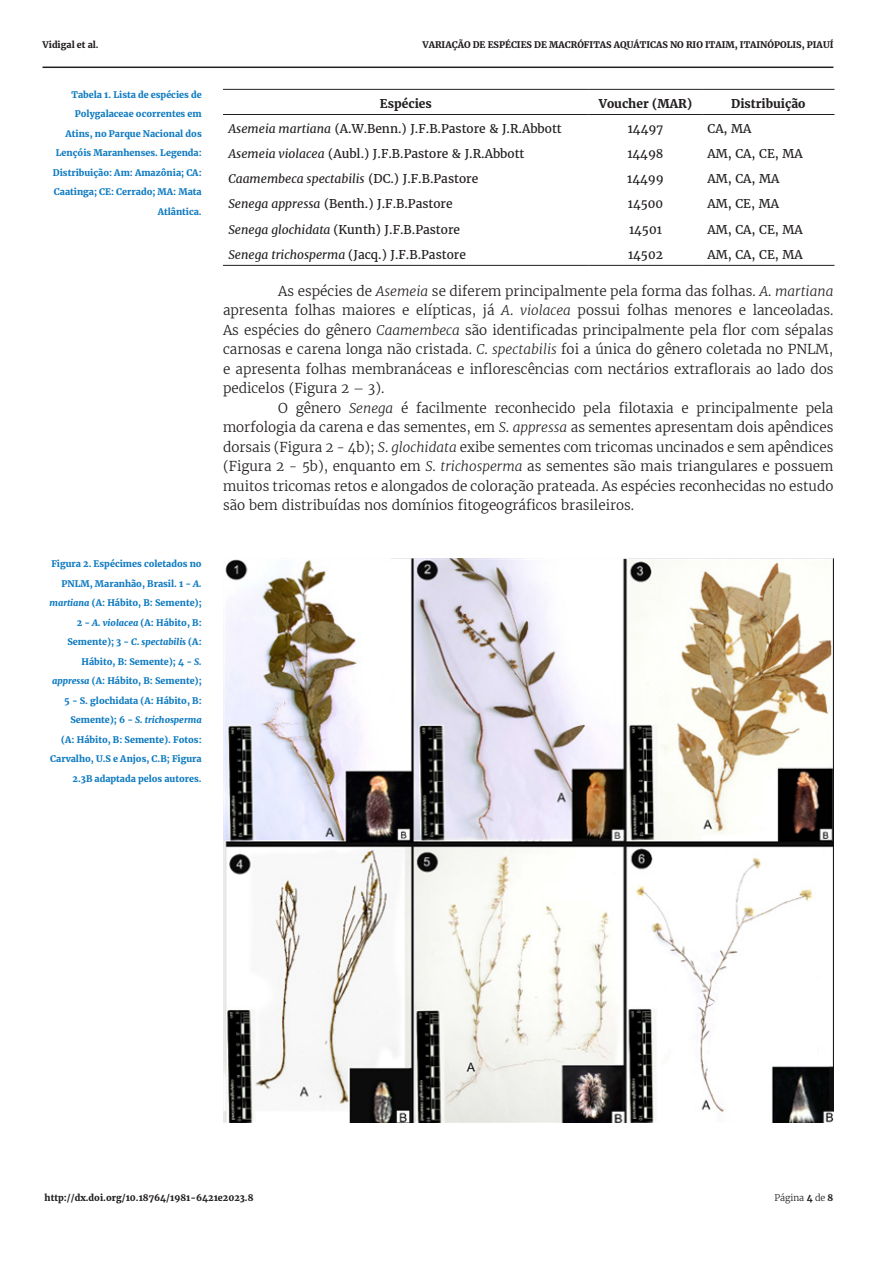
<style>
.page{position:relative;width:893px;height:1263px;background:#fff}
.page>*{position:absolute;margin:0;border:0;box-sizing:border-box;transform-origin:0 0}
.List_Paragraph{font:300 13.5px/19.5px "Merriweather";color:#231f20;text-align:justify}
.t1{font:12px "Merriweather";color:#231f20}
.t2{font:italic 12px "Merriweather";color:#231f20}
.t3{font:700 12px "Merriweather";color:#231f20}
.TextoLegendaAzul{font:900 9px/19.5px "Merriweather";color:#107bc1;text-align:right}
.t4{font:900 9px "Merriweather";color:#231f20}
.t5{font:300 9px "Merriweather";color:#231f20}
.s1{font-style:italic}
.s2{font-style:normal}
.s3{font-weight:900}
</style>
<div class="page">
<hr style="left:43px;top:67px;width:790px;height:1px;background:#231f20">
<hr style="left:223px;top:89px;width:366px;height:1px;background:#231f20">
<hr style="left:589px;top:89px;width:113px;height:1px;background:#231f20">
<hr style="left:702px;top:89px;width:132px;height:1px;background:#231f20">
<hr style="left:223px;top:114px;width:366px;height:1px;background:#231f20">
<hr style="left:589px;top:114px;width:113px;height:1px;background:#231f20">
<hr style="left:702px;top:114px;width:132px;height:1px;background:#231f20">
<hr style="left:223px;top:265px;width:366px;height:1px;background:#231f20">
<hr style="left:589px;top:265px;width:113px;height:1px;background:#231f20">
<hr style="left:702px;top:265px;width:132px;height:1px;background:#231f20">
<img style="left:224px;top:559px;width:609px;height:563px">
<p class="t4" style="left:43px;top:39px;width:58px">Vidigal et al.</p>
<p class="t4" style="left:422px;top:39px;width:413px">VARIAÇÃO DE ESPÉCIES DE MACRÓFITAS AQUÁTICAS NO RIO ITAIM, ITAINÓPOLIS, PIAUÍ</p>
<p class="TextoLegendaAzul" style="left:53px;top:84px;width:150px">Tabela 1. Lista de espécies de<br>Polygalaceae ocorrentes em<br>Atins, no Parque Nacional dos<br>Lençóis Maranhenses. Legenda:<br>Distribuição: Am: Amazônia; CA:<br>Caatinga; CE: Cerrado; MA: Mata<br>Atlântica.</p>
<p class="t3" style="left:380px;top:96px;width:53px">Espécies</p>
<p class="t3" style="left:599px;top:96px;width:95px">Voucher (MAR)</p>
<p class="t3" style="left:731px;top:96px;width:76px">Distribuição</p>
<p class="t1" style="left:228px;top:121px;width:335px"><span class="s1">Asemeia martiana</span> (A.W.Benn.) J.F.B.Pastore &amp; J.R.Abbott</p>
<p class="t1" style="left:628px;top:121px;width:37px">14497</p>
<p class="t1" style="left:707px;top:121px;width:46px">CA, MA</p>
<p class="t1" style="left:228px;top:146px;width:298px"><span class="s1">Asemeia violacea</span> (Aubl.) J.F.B.Pastore &amp; J.R.Abbott</p>
<p class="t1" style="left:627px;top:146px;width:38px">14498</p>
<p class="t1" style="left:707px;top:146px;width:97px">AM, CA, CE, MA</p>
<p class="t2" style="left:228px;top:171px;width:251px">Caamembeca spectabilis <span class="s2">(DC.) J.F.B.Pastore</span></p>
<p class="t1" style="left:627px;top:171px;width:38px">14499</p>
<p class="t1" style="left:707px;top:171px;width:73px">AM, CA, MA</p>
<p class="t1" style="left:228px;top:197px;width:226px"><span class="s1">Senega appressa</span> (Benth.) J.F.B.Pastore</p>
<p class="t1" style="left:628px;top:197px;width:37px">14500</p>
<p class="t1" style="left:707px;top:197px;width:73px">AM, CE, MA</p>
<p class="t1" style="left:228px;top:222px;width:233px"><span class="s1">Senega glochidata</span> (Kunth) J.F.B.Pastore</p>
<p class="t1" style="left:629px;top:222px;width:34px">14501</p>
<p class="t1" style="left:707px;top:222px;width:97px">AM, CA, CE, MA</p>
<p class="t1" style="left:228px;top:247px;width:239px"><span class="s1">Senega trichosperma</span> (Jacq.) J.F.B.Pastore</p>
<p class="t1" style="left:628px;top:247px;width:36px">14502</p>
<p class="t1" style="left:707px;top:247px;width:97px">AM, CA, CE, MA</p>
<p class="TextoLegendaAzul" style="left:49px;top:554px;width:154px">Figura 2. Espécimes coletados no<br>PNLM, Maranhão, Brasil. 1 - <span class="s1">A. martiana</span> (A: Hábito, B: Semente);<br>2 - <span class="s1">A. violacea</span> (A: Hábito, B:<br>Semente); 3 - <span class="s1">C. spectabilis</span> (A:<br>Hábito, B: Semente); 4 - <span class="s1">S. appressa</span> (A: Hábito, B: Semente);<br>5 - S. glochidata (A: Hábito, B:<br>Semente); 6 - <span class="s1">S. trichosperma<br></span>(A: Hábito, B: Semente). Fotos:<br>Carvalho, U.S e Anjos, C.B; Figura<br>2.3B adaptada pelos autores.</p>
<p class="List_Paragraph" style="left:223px;top:281px;width:612px;text-indent:55px">As espécies de <span class="s1">Asemeia</span> se diferem principalmente pela forma das folhas. <span class="s1">A</span>. <span class="s1">martiana </span>apresenta folhas maiores e elípticas, já <span class="s1">A</span>. <span class="s1">violacea</span> possui folhas menores e lanceoladas.<br>As espécies do gênero <span class="s1">Caamembeca</span> são identificadas principalmente pela flor com sépalas carnosas e carena longa não cristada. <span class="s1">C</span>. <span class="s1">spectabilis</span> foi a única do gênero coletada no PNLM, e apresenta folhas membranáceas e inflorescências com nectários extraflorais ao lado dos pedicelos (Figura 2 – 3).</p>
<p class="List_Paragraph" style="left:223px;top:398px;width:612px;text-indent:55px">O gênero <span class="s1">Senega</span> é facilmente reconhecido pela filotaxia e principalmente pela morfologia da carena e das sementes, em <span class="s1">S</span>. <span class="s1">appressa</span> as sementes apresentam dois apêndices dorsais (Figura 2 - 4b); <span class="s1">S</span>. <span class="s1">glochidata</span> exibe sementes com tricomas uncinados e sem apêndices (Figura 2 - 5b), enquanto em <span class="s1">S</span>. <span class="s1">trichosperma</span> as sementes são mais triangulares e possuem muitos tricomas retos e alongados de coloração prateada. As espécies reconhecidas no estudo são bem distribuídas nos domínios fitogeográficos brasileiros.</p>
<p class="t4" style="left:45px;top:1192px;width:210px">http://dx.doi.org/10.18764/1981-6421e2023.8</p>
<p class="t5" style="left:774px;top:1192px;width:61px">Página <span class="s3">4</span> de <span class="s3">8</span></p>
</div>
